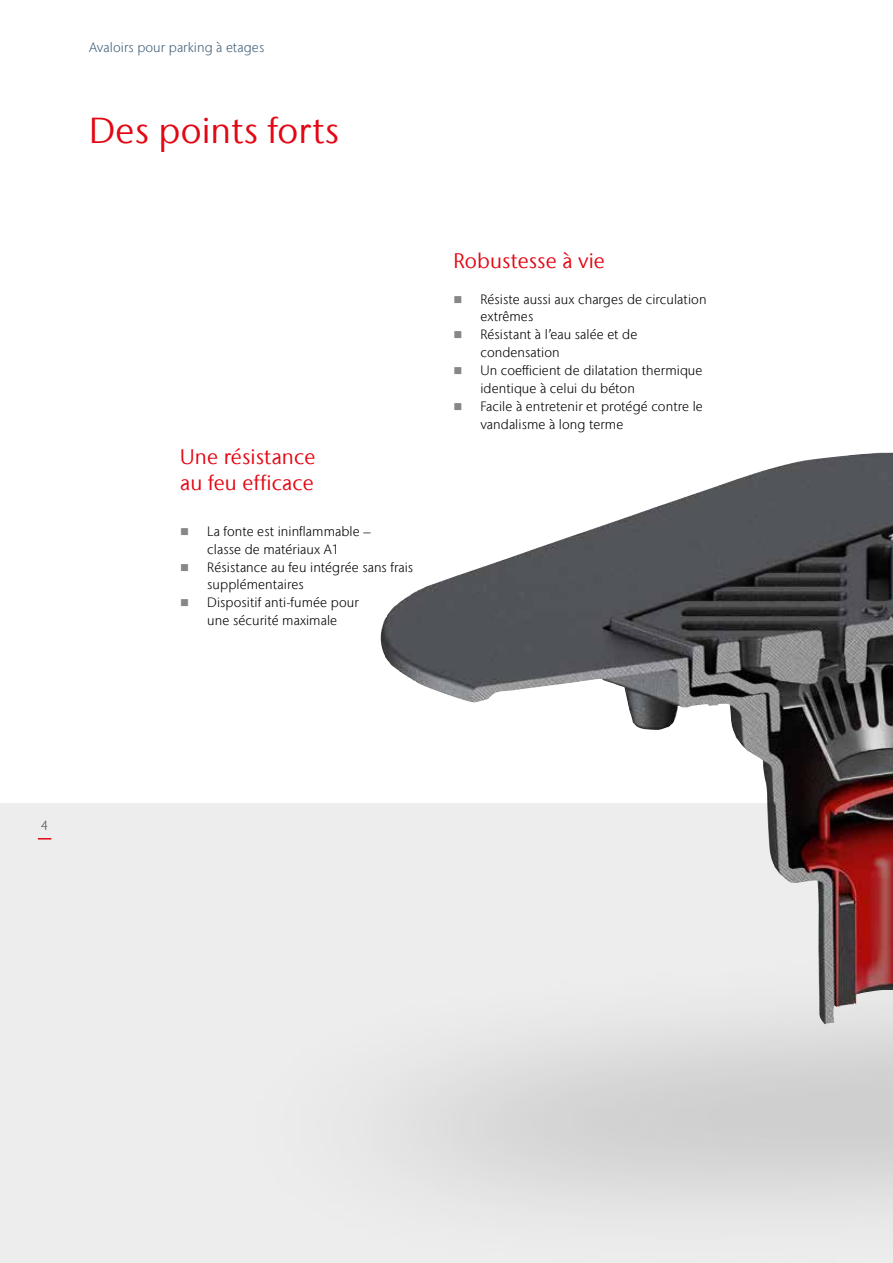
<style>
.page{position:relative;width:893px;height:1263px;background:#fff}
.page>*{position:absolute;margin:0;border:0;box-sizing:border-box;transform-origin:0 0}
.t1{font:36px "Stone Sans IIITC Com";letter-spacing:.005em;color:#e30613}
.t2{font:21px/25.2px "Stone Sans IIITC Com";letter-spacing:.005em;color:#e30613}
.t3{font:300 13.5px/17.9px "Stone Sans IIITC Com";letter-spacing:.005em;color:#000}
.t4{font:300 13.5px "Stone Sans IIITC Com";letter-spacing:.005em;color:#415f77}
.t5{font:300 13.5px "Stone Sans IIITC Com";color:#575756}
.s1{color:#878787}
</style>
<div class="page">
<div style="left:0;top:804px;width:893px;height:459px;background:linear-gradient(to right,#f1f1f1,#d8d7d8)"></div>
<img style="left:380px;top:452px;width:513px;height:572px">
<svg style="left:38px;top:838px;width:13px;height:1px"></svg>
<p class="t4" style="left:89px;top:38px;width:177px">Avaloirs pour parking à etages</p>
<h1 class="t1" style="left:89px;top:108px;width:251px">Des points forts</h1>
<h2 class="t2" style="left:180px;top:444px;width:137px">Une résistance au feu efficace</h2>
<p class="t3" style="left:180px;top:522px;width:192px;text-align:center"><span class="s1">■</span> La fonte est ininflammable – classe de matériaux A1</p>
<p class="t3" style="left:207px;top:558px;width:207px;text-indent:-27px"><span class="s1">■</span> Résistance au feu intégrée sans frais supplémentaires</p>
<p class="t3" style="left:180px;top:593px;width:180px;text-align:center"><span class="s1">■</span> Dispositif anti-fumée pour une sécurité maximale</p>
<h2 class="t2" style="left:453px;top:248px;width:153px">Robustesse à vie</h2>
<p class="t3" style="left:480px;top:290px;width:228px;text-indent:-27px"><span class="s1">■</span> Résiste aussi aux charges de circulation extrêmes</p>
<p class="t3" style="left:480px;top:326px;width:158px;text-indent:-27px"><span class="s1">■</span> Résistant à l’eau salée et de condensation</p>
<p class="t3" style="left:480px;top:361px;width:223px;text-indent:-27px"><span class="s1">■</span> Un coefficient de dilatation thermique identique à celui du béton</p>
<p class="t3" style="left:480px;top:397px;width:224px;text-indent:-27px"><span class="s1">■</span> Facile à entretenir et protégé contre le vandalisme à long terme</p>
<p class="t5" style="left:41px;top:816px;width:9px">4</p>
</div>
